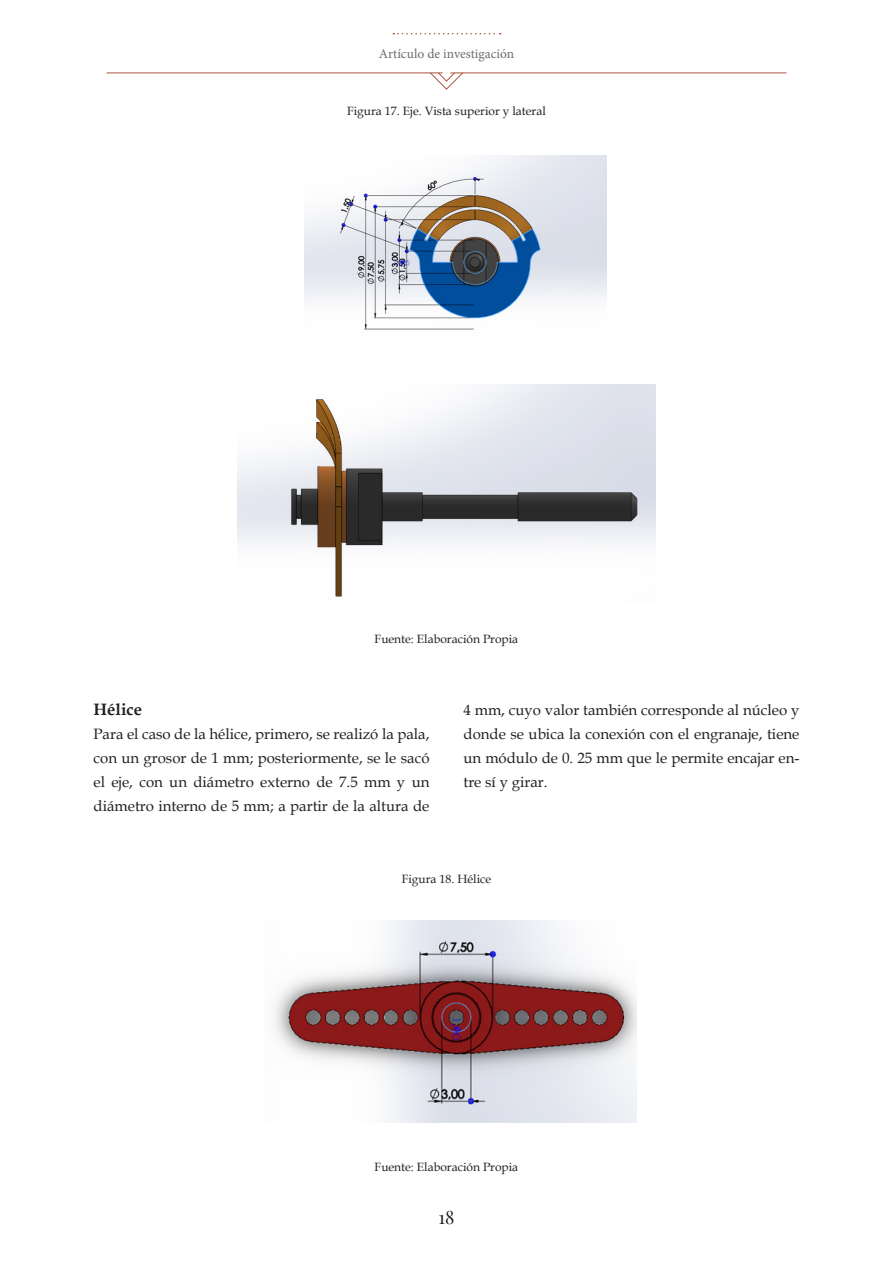
<style>
.page{position:relative;width:893px;height:1263px;background:#fff}
.page>*{position:absolute;margin:0;border:0;box-sizing:border-box;transform-origin:0 0}
.t1{font:18px "Playfair Display";color:#231f20}
.T3_-_titular_terciar{font:700 16.5px "Book Antiqua";color:#231f20}
.C1__Cuerpo_de_txt{font:15px/24px "Book Antiqua";color:#231f20;text-align:justify}
.Como_citar{font:13.5px "Minion Pro";color:#6c6d70}
.C1__Cuerpo_de_txt-2{font:12px "Book Antiqua";color:#231f20}
</style>
<div class="page">
<svg style="left:393px;top:33px;width:108px;height:1px"></svg>
<hr style="left:107px;top:73px;width:335px;height:1px;background:#ab553c">
<hr style="left:451px;top:73px;width:335px;height:1px;background:#ab553c">
<svg style="left:429px;top:72px;width:34px;height:18px"></svg>
<img style="left:305px;top:155px;width:301px;height:175px">
<img style="left:238px;top:385px;width:417px;height:212px">
<img style="left:274px;top:921px;width:363px;height:202px">
<p class="Como_citar" style="left:379px;top:45px;width:137px">Artículo de investigación</p>
<p class="C1__Cuerpo_de_txt-2" style="left:347px;top:103px;width:200px">Figura 17. Eje. Vista superior y lateral</p>
<p class="C1__Cuerpo_de_txt-2" style="left:375px;top:631px;width:145px">Fuente: Elaboración Propia</p>
<p class="T3_-_titular_terciar" style="left:94px;top:698px;width:50px">Hélice</p>
<p class="C1__Cuerpo_de_txt" style="left:94px;top:722px;width:337px">Para el caso de la hélice, primero, se realizó la pala, con un grosor de 1 mm; posteriormente, se le sacó el eje, con un diámetro externo de 7.5 mm y un diámetro interno de 5 mm; a partir de la altura de</p>
<p class="C1__Cuerpo_de_txt" style="left:463px;top:698px;width:337px">4 mm, cuyo valor también corresponde al núcleo y donde se ubica la conexión con el engranaje, tiene un módulo de 0. 25 mm que le permite encajar en&shy;tre sí y girar.</p>
<p class="C1__Cuerpo_de_txt-2" style="left:402px;top:871px;width:91px">Figura 18. Hélice</p>
<p class="C1__Cuerpo_de_txt-2" style="left:375px;top:1159px;width:145px">Fuente: Elaboración Propia</p>
<p class="t1" style="left:438px;top:1203px;width:18px">18</p>
</div>
